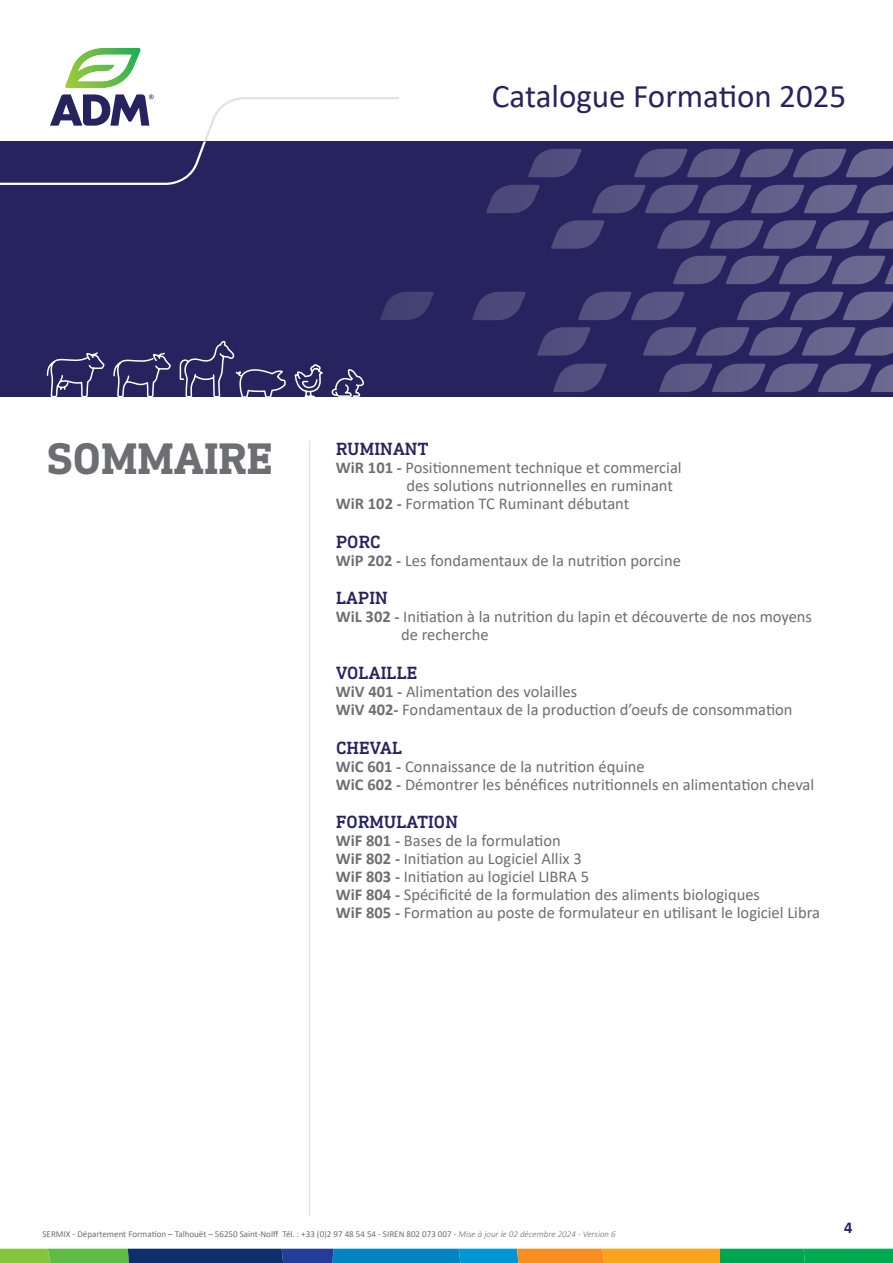
<style>
.page{position:relative;width:893px;height:1263px;background:#fff}
.page>*{position:absolute;margin:0;border:0;box-sizing:border-box;transform-origin:0 0}
.t1{font:700 45px "DIN Next Slab Pro";color:#6d6e71}
.t2{font:33px "Calibri";color:#27235e}
.t3{font:500 18px "DIN Next Slab Pro";letter-spacing:.01em;color:#27235e}
.t4{font:16.5px/18px "Calibri";color:#6d6e71}
.t5{font:700 16.5px "Calibri";color:#27235e}
.t6{font:9px "Calibri";color:#6d6e71}
.s1{font-weight:700}
.s2{font-weight:300;font-style:italic}
</style>
<div class="page">
<svg style="left:204px;top:97px;width:551px;height:45px"></svg>
<svg style="left:0;top:1249px;width:893px;height:14px;background:#4c8664"></svg>
<svg style="left:65px;top:48px;width:76px;height:40px"></svg>
<svg style="left:50px;top:94px;width:104px;height:32px"></svg>
<div style="left:0;top:142px;width:893px;height:255px;background:#27235e"></div>
<svg style="left:380px;top:149px;width:513px;height:243px"></svg>
<hr style="left:309px;top:441px;width:1px;height:775px;background:#dddee0">
<svg style="left:0;top:141px;width:206px;height:44px"></svg>
<div style="left:400px;top:61px;width:446px;height:68px;background:#fff"></div>
<svg style="left:46px;top:352px;width:59px;height:45px"></svg>
<svg style="left:113px;top:352px;width:58px;height:45px"></svg>
<svg style="left:179px;top:340px;width:107px;height:57px"></svg>
<svg style="left:294px;top:364px;width:29px;height:33px"></svg>
<svg style="left:331px;top:369px;width:33px;height:28px"></svg>
<h2 class="t2" style="left:492px;top:73px;width:356px">Catalogue Formation 2025</h2>
<h1 class="t1" style="left:46px;top:432px;width:228px">SOMMAIRE</h1>
<p class="t3" style="left:336px;top:439px;width:94px">RUMINANT</p>
<p class="t4" style="left:336px;top:458px;width:347px"><span class="s1">WiR 101 -</span> Positionnement technique et commercial</p>
<p class="t4" style="left:406px;top:476px;width:268px">des solutions nutrionnelles en ruminant</p>
<p class="t4" style="left:336px;top:494px;width:295px"><span class="s1">WiR 102 -</span> Formation TC Ruminant débutant</p>
<p class="t3" style="left:336px;top:532px;width:46px">PORC</p>
<p class="t4" style="left:336px;top:551px;width:347px"><span class="s1">WiP 202 -</span> Les fondamentaux de la nutrition porcine</p>
<p class="t3" style="left:336px;top:588px;width:53px">LAPIN</p>
<p class="t4" style="left:401px;top:608px;width:412px;text-indent:-65px"><span class="s1">WiL 302 -</span> Initiation à la nutrition du lapin et découverte de nos moyens de recherche</p>
<p class="t3" style="left:336px;top:663px;width:83px">VOLAILLE</p>
<p class="t4" style="left:336px;top:682px;width:458px"><span class="s1">WiV 401 -</span> Alimentation des volailles<br><span class="s1">WiV 402-</span> Fondamentaux de la production d’oeufs de consommation</p>
<p class="t3" style="left:336px;top:738px;width:68px">CHEVAL</p>
<p class="t4" style="left:336px;top:757px;width:480px"><span class="s1">WiC 601 -</span> Connaissance de la nutrition équine<br><span class="s1">WiC 602 -</span> Démontrer les bénéfices nutritionnels en alimentation cheval</p>
<p class="t3" style="left:336px;top:812px;width:123px">FORMULATION</p>
<p class="t4" style="left:336px;top:831px;width:486px"><span class="s1">WiF 801 -</span> Bases de la formulation<br><span class="s1">WiF 802 -</span> Initiation au Logiciel Allix 3<br><span class="s1">WiF 803 -</span> Initiation au logiciel LIBRA 5<br><span class="s1">WiF 804 -</span> Spécificité de la formulation des aliments biologiques<br><span class="s1">WiF 805 -</span> Formation au poste de formulateur en utilisant le logiciel Libra</p>
<p class="t6" style="left:43px;top:1228px;width:575px">SERMIX - Département Formation – Talhouët – 56250 Saint-Nolff Tél. : +33 (0)2 97 48 54 54 - SIREN 802 073 007 - <span class="s2">Mise à jour le 02 décembre 2024 - Version 6</span></p>
<p class="t5" style="left:844px;top:1219px;width:10px">4</p>
</div>
